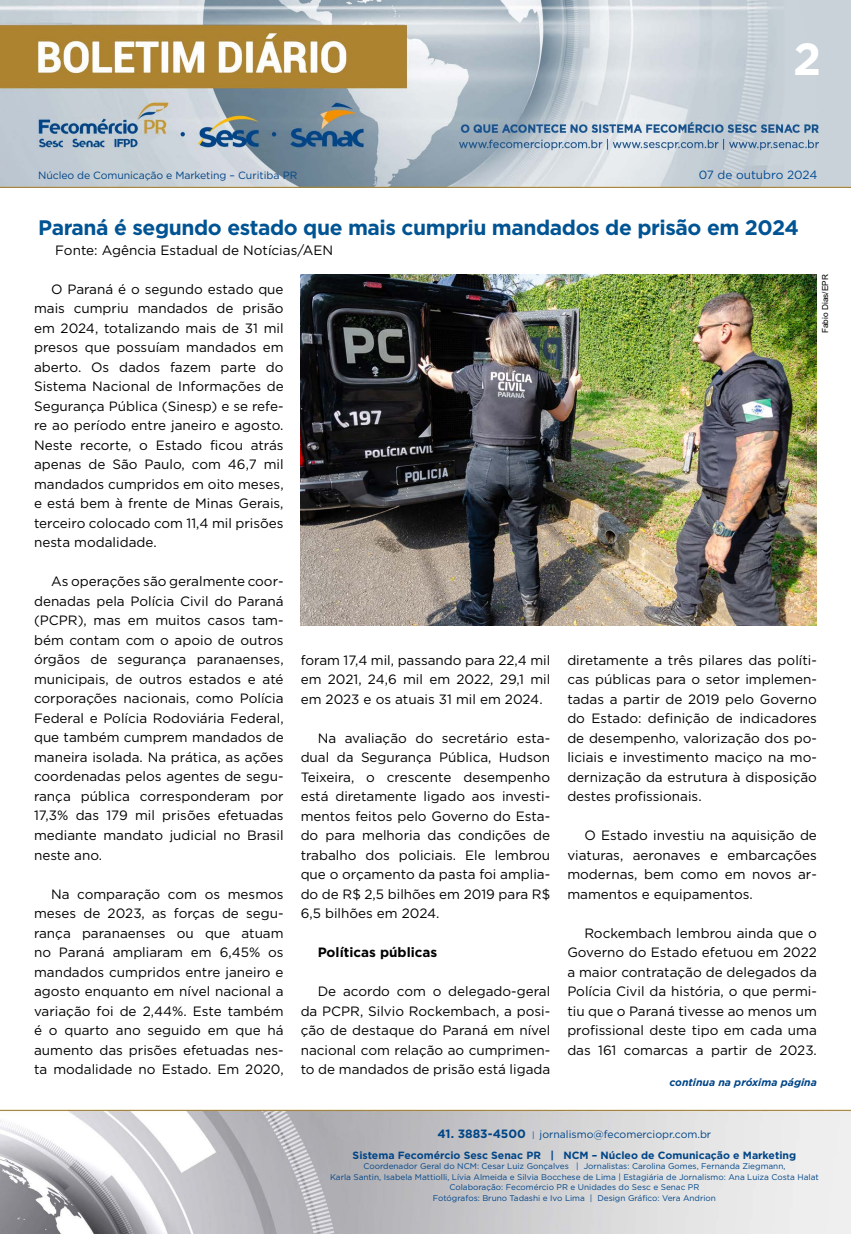
<style>
.page{position:relative;width:851px;height:1234px;background:#fff}
.page>*{position:absolute;margin:0;border:0;box-sizing:border-box;transform-origin:0 0}
.t1{font:700 45px "Gotham";color:#fff}
.t2{font:700 21px "Gotham";letter-spacing:-.02em;color:#005493}
.t3{font:13.5px/19.5px "Gotham";color:#000;text-align:justify}
.t4{font:700 13.5px "Gotham";color:#000}
.t5{font:11.85px "Gotham";color:#004a93}
.t6{font:700 10.5px/21px "Gotham";color:#004587;text-align:center}
.t7{font:10.5px "Gotham";letter-spacing:-.01em;color:#004587}
.t8{font:italic 700 10.5px "Gotham";color:#004587}
.t9{font:8.25px/10.5px "Gotham";color:#004587;text-align:center}
.t10{font:8.25px "Arial";color:#000}
.s1{font-size:12px}
.s2{font-weight:400;font-size:8.25px}
.s3{font-weight:400}
</style>
<div class="page">
<img style="left:0;top:0;width:850px;height:188px">
<img style="left:0;top:1109px;width:850px;height:124px">
<img style="left:300px;top:274px;width:516px;height:351px">
<h1 class="t1" style="left:793px;top:29px;width:30px">2</h1>
<p class="t7" style="left:38px;top:168px;width:260px">Núcleo de Comunicação e Marketing – Curitiba PR</p>
<p class="t5" style="left:698px;top:167px;width:120px">07 de outubro 2024</p>
<h2 class="t2" style="left:38px;top:214px;width:762px">Paraná é segundo estado que mais cumpriu mandados de prisão em 2024</h2>
<p class="t3" style="left:55px;top:240px;width:279px">Fonte: Agência Estadual de Notícias/AEN</p>
<p class="t3" style="left:34px;top:279px;width:251px;text-indent:17px">O Paraná é o segundo estado que mais cumpriu mandados de prisão em 2024, totalizando mais de 31 mil presos que possuíam mandados em aberto. Os dados fazem parte do Sistema Nacional de Informações de Segurança Pública (Sinesp) e se refe&shy;re ao período entre janeiro e agosto.<br>Neste recorte, o Estado ficou atrás apenas de São Paulo, com 46,7 mil mandados cumpridos em oito meses, e está bem à frente de Minas Gerais, terceiro colocado com 11,4 mil prisões nesta modalidade.</p>
<p class="t3" style="left:34px;top:571px;width:251px;text-indent:17px">As operações são geralmente coor&shy;denadas pela Polícia Civil do Paraná (PCPR), mas em muitos casos tam&shy;bém contam com o apoio de outros órgãos de segurança paranaenses, municipais, de outros estados e até corporações nacionais, como Polícia Federal e Polícia Rodoviária Federal, que também cumprem mandados de maneira isolada. Na prática, as ações coordenadas pelos agentes de segu&shy;rança pública corresponderam por 17,3% das 179 mil prisões efetuadas mediante mandato judicial no Brasil neste ano.</p>
<p class="t3" style="left:34px;top:883px;width:251px;text-indent:17px">Na comparação com os mesmos meses de 2023, as forças de segu&shy;rança paranaenses ou que atuam no Paraná ampliaram em 6,45% os mandados cumpridos entre janeiro e agosto enquanto em nível nacional a variação foi de 2,44%. Este também é o quarto ano seguido em que há aumento das prisões efetuadas nes&shy;ta modalidade no Estado. Em 2020,</p>
<p class="t8" style="left:669px;top:1075px;width:149px">continua na próxima página</p>
<p class="t10" style="left:819px;top:333px;width:60px;rotate:-90deg">Fabio Dias/EPR</p>
<p class="t3" style="left:567px;top:649px;width:251px">diretamente a três pilares das políti&shy;cas públicas para o setor implemen&shy;tadas a partir de 2019 pelo Governo do Estado: definição de indicadores de desempenho, valorização dos po&shy;liciais e investimento maciço na mo&shy;dernização da estrutura à disposição destes profissionais.</p>
<p class="t3" style="left:567px;top:825px;width:251px;text-indent:17px">O Estado investiu na aquisição de viaturas, aeronaves e embarcações modernas, bem como em novos ar&shy;mamentos e equipamentos.</p>
<p class="t3" style="left:567px;top:922px;width:251px;text-indent:17px">Rockembach lembrou ainda que o Governo do Estado efetuou em 2022 a maior contratação de delegados da Polícia Civil da história, o que permi&shy;tiu que o Paraná tivesse ao menos um profissional deste tipo em cada uma das 161 comarcas a partir de 2023.</p>
<p class="t3" style="left:300px;top:649px;width:251px">foram 17,4 mil, passando para 22,4 mil em 2021, 24,6 mil em 2022, 29,1 mil em 2023 e os atuais 31 mil em 2024.</p>
<p class="t3" style="left:300px;top:727px;width:251px;text-indent:17px">Na avaliação do secretário esta&shy;dual da Segurança Pública, Hudson Teixeira, o crescente desempenho está diretamente ligado aos investi&shy;mentos feitos pelo Governo do Esta&shy;do para melhoria das condições de trabalho dos policiais. Ele lembrou que o orçamento da pasta foi amplia&shy;do de R$ 2,5 bilhões em 2019 para R$ 6,5 bilhões em 2024.</p>
<p class="t4" style="left:317px;top:943px;width:121px">Políticas públicas</p>
<p class="t3" style="left:300px;top:981px;width:251px;text-indent:17px">De acordo com o delegado-geral da PCPR, Silvio Rockembach, a posi&shy;ção de destaque do Paraná em nível nacional com relação ao cumprimen&shy;to de mandados de prisão está ligada</p>
<p class="t6" style="left:352px;top:1122px;width:445px"><span class="s1">41. 3883-4500</span> <span class="s2">|</span> <span class="s3">jornalismo@fecomerciopr.com.br<br></span>Sistema Fecomércio Sesc Senac PR | NCM – Núcleo de Comunicação e Marketing</p>
<p class="t9" style="left:330px;top:1160px;width:490px">Coordenador Geral do NCM: Cesar Luiz Gonçalves | Jornalistas: Carolina Gomes, Fernanda Ziegmann,<br>Karla Santin, Isabela Mattiolli, Lívia Almeida e Silvia Bocchese de Lima | Estagiária de Jornalismo: Ana Luiza Costa Halat Colaboração: Fecomércio PR e Unidades do Sesc e Senac PR<br>Fotógrafos: Bruno Tadashi e Ivo Lima | Design Gráfico: Vera Andrion</p>
</div>
